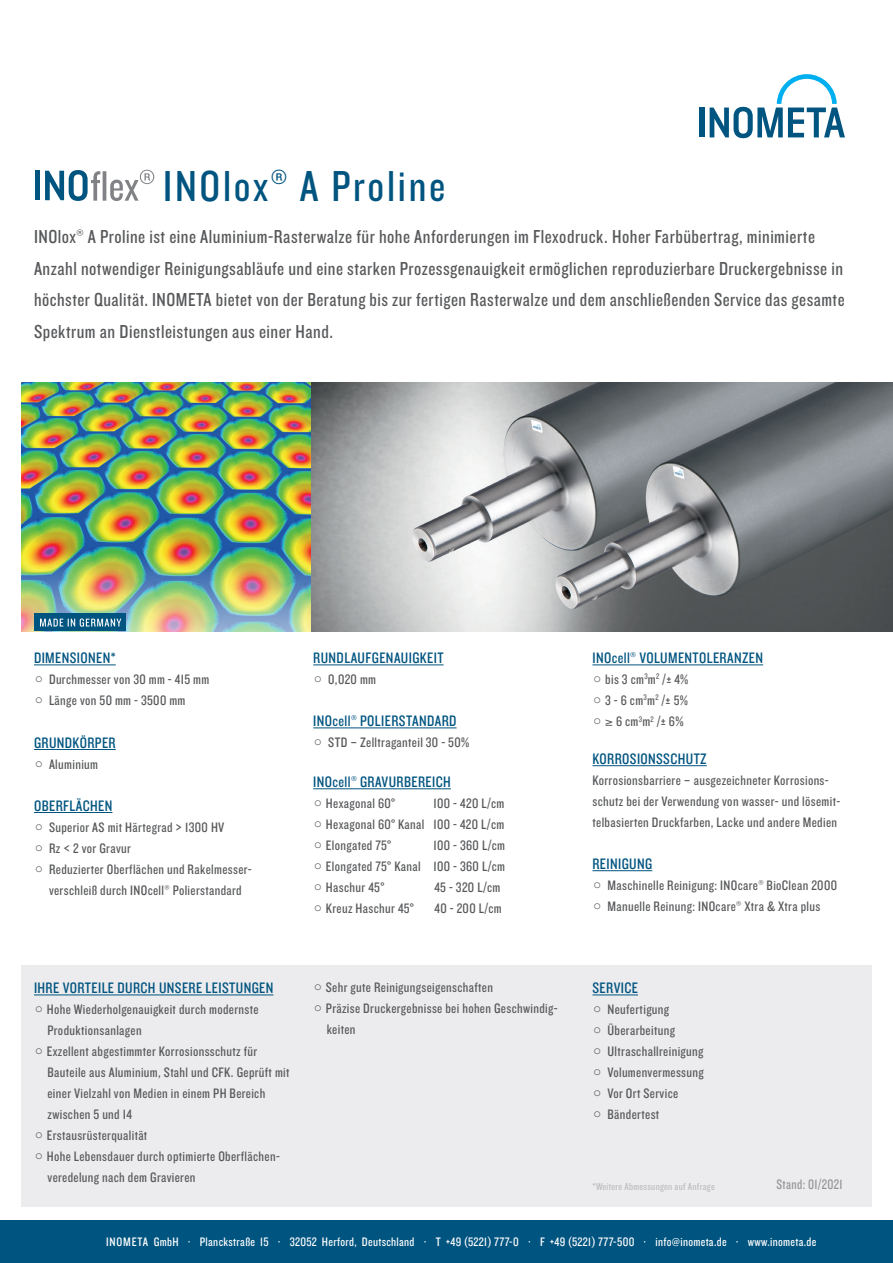
<style>
.page{position:relative;width:893px;height:1263px;background:#fff}
.page>*{position:absolute;margin:0;border:0;box-sizing:border-box;transform-origin:0 0}
.t1{font:45px "Knockout 29 Junior Ltweight";letter-spacing:.06em;color:#005480}
.t2{font:19.5px/31.5px "Knockout 29 Junior Ltweight";letter-spacing:.025em;color:#57585a}
.t3{font:15.75px "Knockout 29 Junior Ltweight";letter-spacing:.025em;color:#005480}
.t4{font:14.25px/21px "Knockout 29 Junior Ltweight";letter-spacing:.025em;color:#57585a}
.t5{font:14.25px "Knockout 29 Junior Ltweight";letter-spacing:.025em;color:#57585a;scale:.95 1}
.t6{font:12.75px "Knockout 29 Junior Ltweight";letter-spacing:.025em;color:#fff}
.t7{font:10.5px "Knockout 29 Junior Ltweight";letter-spacing:.025em;color:#bcbdc0}
</style>
<div class="page">
<div style="left:0;top:1220px;width:893px;height:43px;background:#005480"></div>
<div style="left:699px;top:108px;width:5px;height:29px;background:#005480"></div>
<svg style="left:710px;top:74px;width:135px;height:64px"></svg>
<div style="left:35px;top:171px;width:5px;height:29px;background:#005480"></div>
<svg style="left:45px;top:170px;width:109px;height:31px"></svg>
<div style="left:21px;top:965px;width:851px;height:242px;background:#ececee"></div>
<hr style="left:34px;top:664px;width:82px;height:1px;background:#005480">
<hr style="left:34px;top:749px;width:82px;height:1px;background:#005480">
<hr style="left:34px;top:812px;width:78px;height:1px;background:#005480">
<hr style="left:313px;top:664px;width:131px;height:1px;background:#005480">
<hr style="left:313px;top:727px;width:144px;height:1px;background:#005480">
<hr style="left:313px;top:788px;width:138px;height:1px;background:#005480">
<hr style="left:592px;top:664px;width:171px;height:1px;background:#005480">
<hr style="left:592px;top:765px;width:115px;height:1px;background:#005480">
<hr style="left:592px;top:870px;width:60px;height:1px;background:#005480">
<hr style="left:34px;top:994px;width:239px;height:1px;background:#005480">
<hr style="left:592px;top:994px;width:46px;height:1px;background:#005480">
<img style="left:311px;top:383px;width:582px;height:248px">
<img style="left:21px;top:383px;width:290px;height:163px">
<img style="left:21px;top:546px;width:290px;height:86px">
<div style="left:34px;top:613px;width:92px;height:18px;background:#005480"></div>
<svg style="left:40px;top:618px;width:81px;height:9px"></svg>
<h1 class="t1" style="left:163px;top:157px;width:283px">INOlox® A Proline</h1>
<p class="t2" style="left:34px;top:220px;width:812px">INOlox® A Proline ist eine Aluminium-Rasterwalze für hohe Anforderungen im Flexodruck. Hoher Farbübertrag, minimierte Anzahl notwendiger Reinigungsabläufe und eine starken Prozessgenauigkeit ermöglichen reproduzierbare Druckergebnisse in höchster Qualität. INOMETA bietet von der Beratung bis zur fertigen Rasterwalze und dem anschließenden Service das gesamte Spektrum an Dienstleistungen aus einer Hand.</p>
<p class="t3" style="left:34px;top:648px;width:83px">DIMENSIONEN*</p>
<p class="t4" style="left:49px;top:668px;width:162px">Durchmesser von 30 mm - 415 mm<br>Länge von 50 mm - 3500 mm</p>
<p class="t3" style="left:34px;top:732px;width:83px">GRUNDKÖRPER</p>
<p class="t4" style="left:49px;top:753px;width:51px">Aluminium</p>
<p class="t3" style="left:34px;top:795px;width:80px">OBERFLÄCHEN</p>
<p class="t4" style="left:49px;top:816px;width:204px">Superior AS mit Härtegrad &gt; 1300 HV<br>Rz &lt; 2 vor Gravur<br>Reduzierter Oberflächen und Rakelmesser&shy;verschleiß durch INOcell® Polierstandard</p>
<p class="t3" style="left:313px;top:648px;width:132px">RUNDLAUFGENAUIGKEIT</p>
<p class="t4" style="left:328px;top:668px;width:49px">0,020 mm</p>
<p class="t3" style="left:313px;top:711px;width:145px">INOcell® POLIERSTANDARD</p>
<p class="t4" style="left:328px;top:731px;width:142px">STD – Zelltraganteil 30 - 50%</p>
<p class="t3" style="left:313px;top:772px;width:139px">INOcell® GRAVURBEREICH</p>
<p class="t4" style="left:326px;top:792px;width:71px">Hexagonal 60°</p>
<p class="t4" style="left:326px;top:792px;width:180px;text-align:justify;text-indent:108px">100 - 420 L/cm Hexagonal 60° Kanal 100 - 420 L/cm Elongated 75°</p>
<p class="t4" style="left:326px;top:834px;width:181px;text-align:justify;text-indent:108px">100 - 360 L/cm Elongated 75° Kanal 100 - 360 L/cm Haschur 45°</p>
<p class="t4" style="left:434px;top:876px;width:68px">45 - 320 L/cm</p>
<p class="t4" style="left:326px;top:897px;width:90px">Kreuz Haschur 45°</p>
<p class="t4" style="left:434px;top:897px;width:69px">40 - 200 L/cm</p>
<p class="t3" style="left:592px;top:648px;width:172px">INOcell® VOLUMENTOLERANZEN</p>
<p class="t4" style="left:605px;top:668px;width:85px;text-align:justify">bis 3 cm<sup>3</sup>m<sup>2</sup> /± 4% 3 - 6 cm<sup>3</sup>m<sup>2</sup> /± 5% ≥ 6 cm<sup>3</sup>m<sup>2</sup> /± 6%</p>
<p class="t3" style="left:592px;top:749px;width:116px">KORROSIONSSCHUTZ</p>
<p class="t4" style="left:592px;top:769px;width:249px">Korrosionsbarriere – ausgezeichneter Korrosions&shy;schutz bei der Verwendung von wasser- und lösemit&shy;telbasierten Druckfarben, Lacke und andere Medien</p>
<p class="t3" style="left:592px;top:854px;width:61px">REINIGUNG</p>
<p class="t4" style="left:607px;top:874px;width:231px">Maschinelle Reinigung: INOcare® BioClean 2000<br>Manuelle Reinung: INOcare® Xtra &amp; Xtra plus</p>
<p class="t3" style="left:34px;top:978px;width:241px">IHRE VORTEILE DURCH UNSERE LEISTUNGEN</p>
<p class="t4" style="left:47px;top:998px;width:244px">Hohe Wiederholgenauigkeit durch modernste Produktionsanlagen<br>Exzellent abgestimmter Korrosionsschutz für Bauteile aus Aluminium, Stahl und CFK. Geprüft mit einer Vielzahl von Medien in einem PH Bereich zwischen 5 und 14<br>Erstausrüsterqualität<br>Hohe Lebensdauer durch optimierte Oberflächen&shy;veredelung nach dem Gravieren</p>
<p class="t4" style="left:326px;top:976px;width:233px">Sehr gute Reinigungseigenschaften<br>Präzise Druckergebnisse bei hohen Geschwindig&shy;keiten</p>
<p class="t3" style="left:592px;top:978px;width:47px">SERVICE</p>
<p class="t4" style="left:607px;top:998px;width:98px">Neufertigung<br>Überarbeitung<br>Ultraschallreinigung<br>Volumenvermessung<br>Vor Ort Service<br>Bändertest</p>
<p class="t7" style="left:592px;top:1180px;width:124px">*Weitere Abmessungen auf Anfrage</p>
<p class="t5" style="left:776px;top:1175px;width:71px">Stand: 01/2021</p>
<p class="t6" style="left:106px;top:1233px;width:711px">INOMETA GmbH · Planckstraße 15 · 32052 Herford, Deutschland · T +49 (5221) 777-0 · F +49 (5221) 777-500 · info@inometa.de · www.inometa.de</p>
</div>
